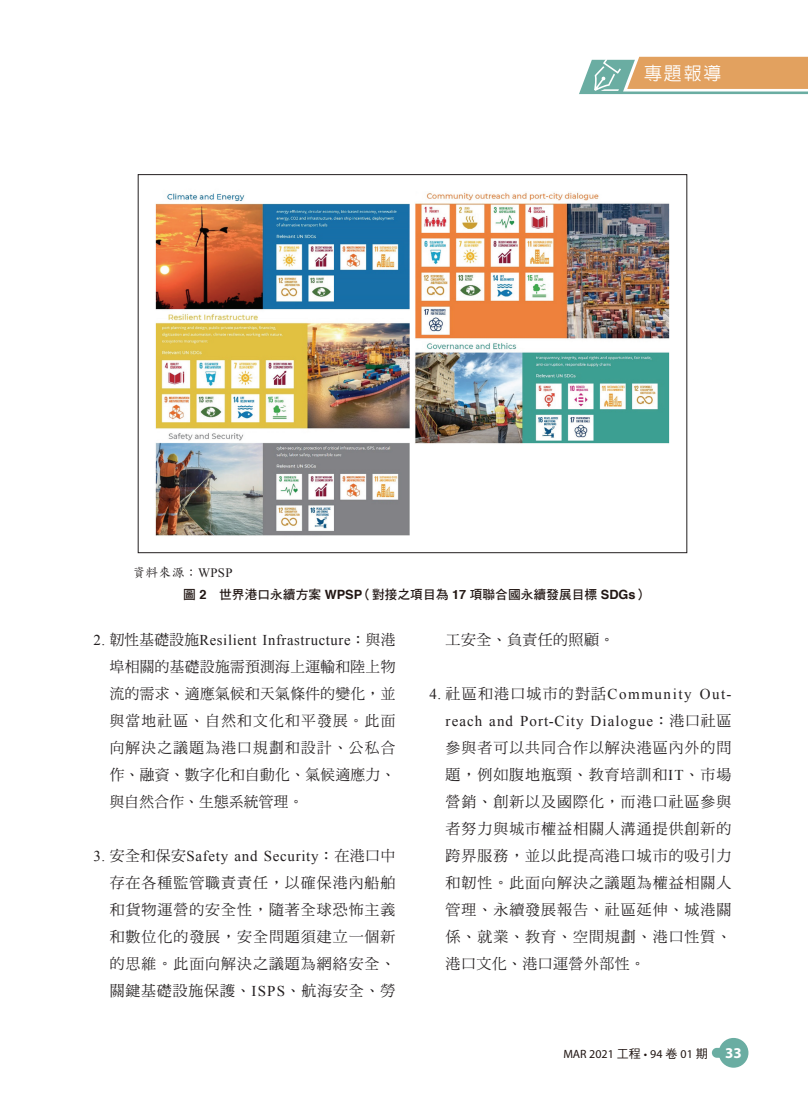
<style>
.page{position:relative;width:808px;height:1106px;background:#fff}
.page>*{position:absolute;margin:0;border:0;box-sizing:border-box;transform-origin:0 0}
.t1{font:500 18px "AR Hei B5";color:#fff}
.t2{font:15px/27px "DF Ming Std W5";letter-spacing:.06em;color:#231f20;text-align:justify}
.t3{font:15px "Times New Roman";letter-spacing:.045em;color:#231f20}
.t4{font:15px/27px "Times New Roman";letter-spacing:.07em;color:#231f20;text-align:right}
.t5{font:15px "DF Ming Std W5";letter-spacing:.025em;color:#231f20}
.t6{font:12.9px "DF Biao Kai Shu Std W5";color:#231f20}
.t7{font:12.75px "DF Hei Std W7";color:#211613}
.t8{font:12px "Myriad Pro";color:#211613}
.s1{font-family:"Times New Roman"}
.s2{font-family:"Helvetica";font-weight:700}
.s3{font-family:"DF Ming Std W5"}
.s4{font-family:"DF Hei Std W5"}
.s5{font-weight:700;font-size:15px;color:#fff}
</style>
<div class="page">
<svg style="left:579px;top:57px;width:229px;height:37px;background:#ccb082"></svg>
<div style="left:719px;top:1037px;width:29px;height:30px;background:#6aada2;border-radius:50%"></div>
<div style="left:712px;top:1047px;width:26px;height:10px;background:#6aada2;border-radius:5px"></div>
<img style="left:155px;top:192px;width:515px;height:344px">
<p class="t1" style="left:644px;top:64px;width:79px">專題報導</p>
<p class="t6" style="left:132px;top:565px;width:102px">資料來源：<span class="s1">WPSP</span></p>
<p class="t7" style="left:183px;top:587px;width:467px">圖 <span class="s2">2</span>　世界港口永續方案 <span class="s2">WPSP</span> （對接之項目為 <span class="s2">17</span> 項聯合國永續發展目標 <span class="s2">SDGs</span>）</p>
<p class="t3" style="left:94px;top:629px;width:303px">2. <span class="s3">韌性基礎設施</span>Resilient Infrastructure<span class="s3">：與港</span></p>
<p class="t2" style="left:110px;top:652px;width:287px">埠相關的基礎設施需預測海上運輸和陸上物流的需求、適應氣候和天氣條件的變化，並與當地社區、自然和文化和平發展。此面向解決之議題為港口規劃和設計、公私合作、融資、數字化和自動化、氣候適應力、與自然合作、生態系統管理。</p>
<p class="t3" style="left:94px;top:845px;width:303px">3. <span class="s3">安全和保安</span>Safety and Security<span class="s3">：在港口中</span></p>
<p class="t2" style="left:110px;top:868px;width:287px">存在各種監管職責責任，以確保港內船舶和貨物運營的安全性，隨著全球恐怖主義和數位化的發展，安全問題須建立一個新的思維。此面向解決之議題為網絡安全、關鍵基礎設施保護、<span class="s1">ISPS</span>、航海安全、勞</p>
<p class="t5" style="left:446px;top:631px;width:170px">工安全、負責任的照顧。</p>
<p class="t4" style="left:429px;top:680px;width:303px">4. <span class="s3">社區和港口城市的對話</span>Community Out&shy;reach and Port-City Dialogue<span class="s3">：港口社區</span></p>
<p class="t2" style="left:446px;top:733px;width:287px">參與者可以共同合作以解決港區內外的問題，例如腹地瓶頸、教育培訓和<span class="s1">IT</span>、市場營銷、創新以及國際化，而港口社區參與者努力與城市權益相關人溝通提供創新的跨界服務，並以此提高港口城市的吸引力和韌性。此面向解決之議題為權益相關人管理、永續發展報告、社區延伸、城港關係、就業、教育、空間規劃、港口性質、港口文化、港口運營外部性。</p>
<p class="t8" style="left:563px;top:1046px;width:180px">MAR 2021 <span class="s4">工程</span> • 94 <span class="s4">卷</span> 01 <span class="s4">期</span> <span class="s5">33</span></p>
</div>
